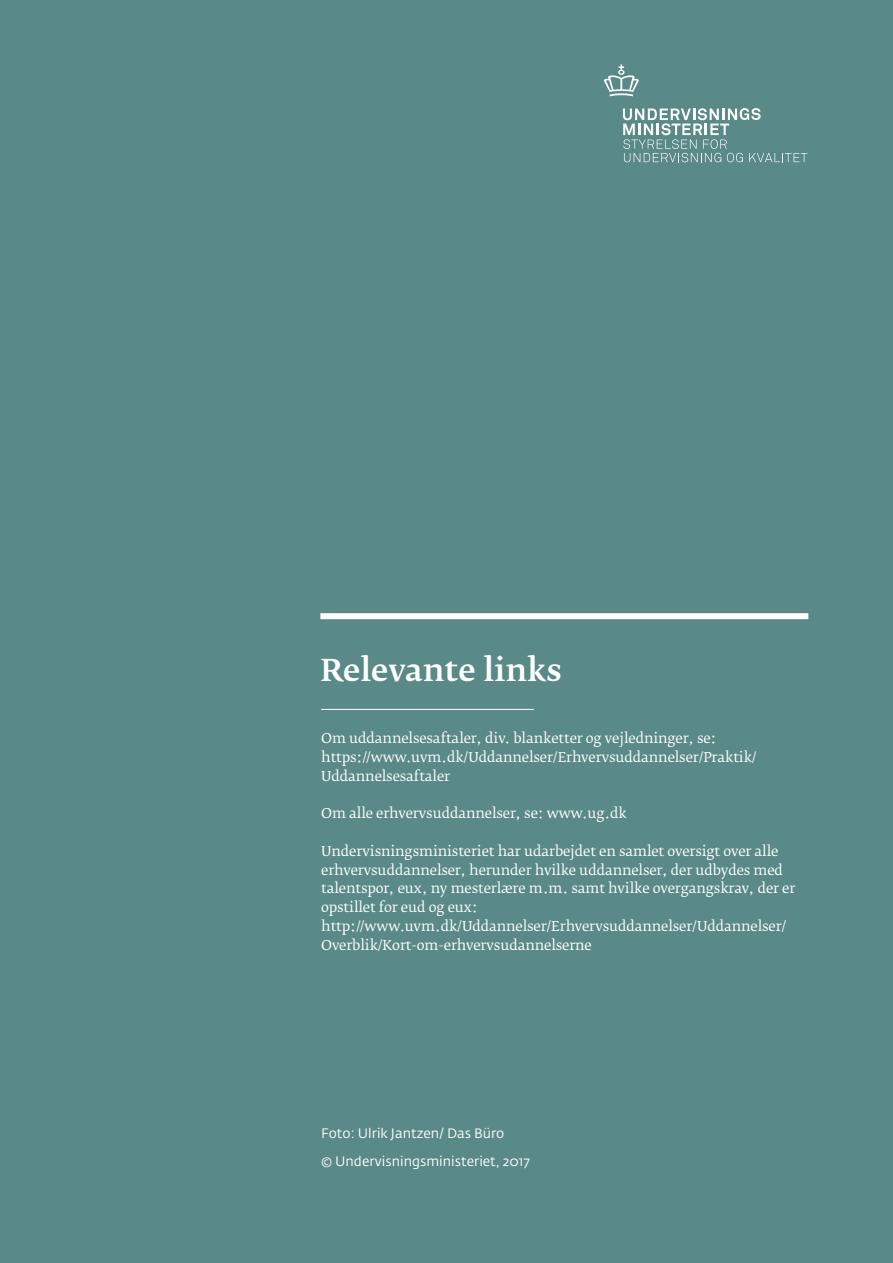
<style>
.page{position:relative;width:893px;height:1263px;background:#5a8a88}
.page>*{position:absolute;margin:0;border:0;box-sizing:border-box;transform-origin:0 0}
.t1{font:500 30px "Fedra Serif B Std";color:#fff}
.t2{font:13.5px/18.8px "Fedra Serif B Std";letter-spacing:-.01em;color:#fff}
.t3{font:13.5px/28px "Fedra Sans Std";color:#fff}
</style>
<div class="page">
<div style="left:320px;top:613px;width:488px;height:6px;background:#fff"></div>
<svg style="left:604px;top:64px;width:35px;height:32px"></svg>
<svg style="left:623px;top:108px;width:184px;height:54px"></svg>
<hr style="left:321px;top:709px;width:213px;height:1px;background:#fff">
<h1 class="t1" style="left:320px;top:653px;width:243px">Relevante links</h1>
<p class="t2" style="left:321px;top:729px;width:437px">Om uddannelsesaftaler, div. blanketter og vejledninger, se: https://www.uvm.dk/Uddannelser/Erhvervsuddannelser/Praktik/<br>Uddannelsesaftaler</p>
<p class="t2" style="left:321px;top:804px;width:307px">Om alle erhvervsuddannelser, se: www.ug.dk</p>
<p class="t2" style="left:321px;top:842px;width:476px">Undervisningsministeriet har udarbejdet en samlet oversigt over alle erhvervsuddannelser, herunder hvilke uddannelser, der udbydes med talentspor, eux, ny mesterlære m.m. samt hvilke overgangskrav, der er opstillet for eud og eux: http://www.uvm.dk/Uddannelser/Erhvervsuddannelser/Uddannelser/ Overblik/Kort-om-erhvervsudannelserne</p>
<p class="t3" style="left:321px;top:1119px;width:210px">Foto: Ulrik Jantzen/ Das Büro<br>© Undervisningsministeriet, 2017</p>
</div>
